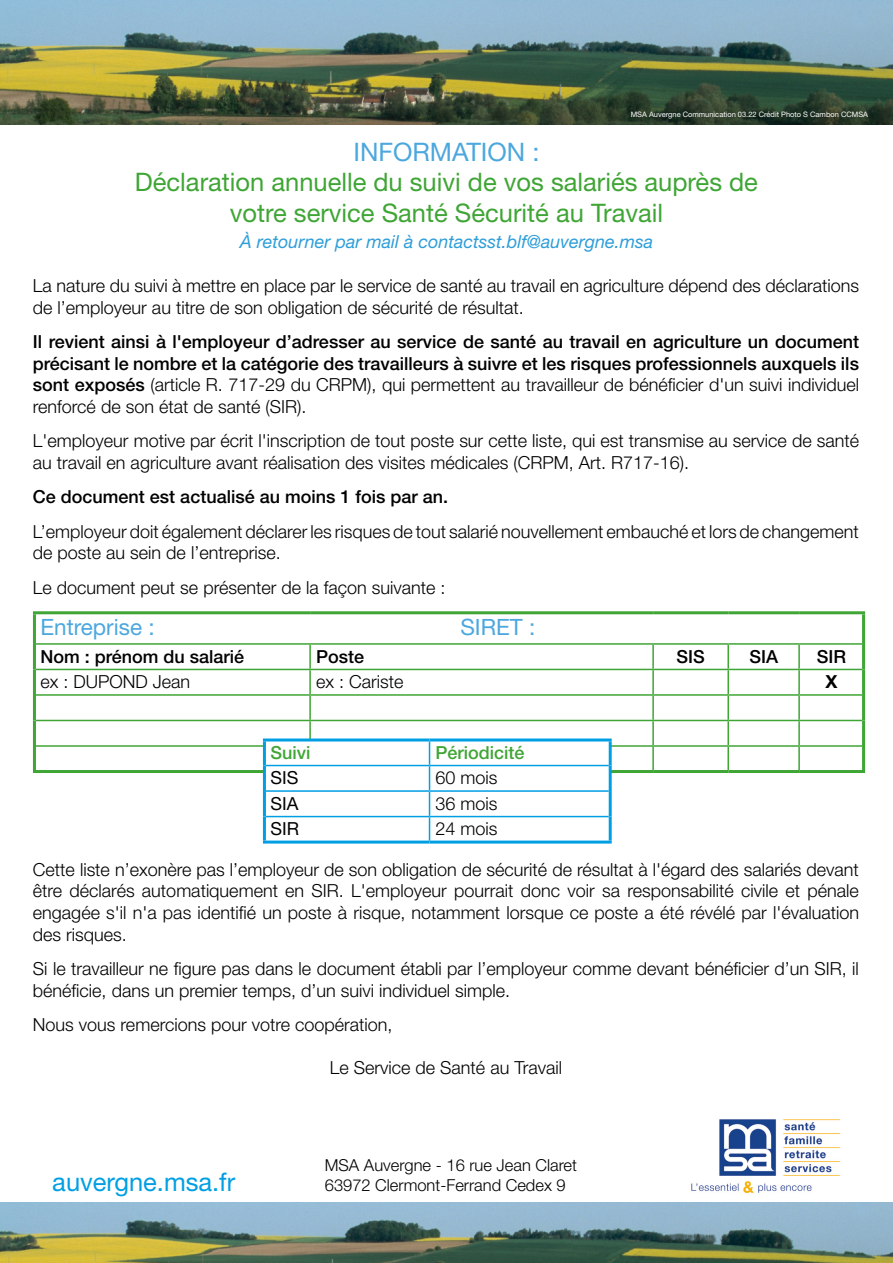
<style>
.page{position:relative;width:893px;height:1263px;background:#fff}
.page>*{position:absolute;margin:0;border:0;box-sizing:border-box;transform-origin:0 0}
.t1{font:25.5px/30.6px "Helvetica Neue LT Std";color:#3fa535;text-align:center}
.t2{font:25.5px "Helvetica Neue LT Std";color:#009fe3}
.t3{font:25.5px "Helvetica Neue LT Std";color:#4ca7de}
.t4{font:22.5px "Helvetica Neue LT Std";color:#4ca7de}
.t5{font:300 18px/21.6px "Helvetica Neue LT Std";color:#000}
.t6{font:500 18px/21.6px "Helvetica Neue LT Std";color:#000;text-align:justify}
.t7{font:italic 18px "Helvetica Neue LT Std";color:#2e9ed9}
.t8{font:500 18px "Helvetica Neue LT Std";color:#3fa535}
.t9{font:18px "Helvetica Neue LT Std";color:#000}
.t10{font:700 18px "Helvetica Neue LT Std";color:#000}
.t11{font:300 16.5px/19.8px "Helvetica Neue LT Std";color:#000}
.t12{font:7.5px "Helvetica Neue LT Std";color:#fff}
.s1{font-weight:300}
</style>
<div class="page">
<hr style="left:36px;top:643px;width:274px;height:2px;background:#3fa535">
<hr style="left:310px;top:643px;width:343px;height:2px;background:#3fa535">
<hr style="left:309px;top:645px;width:2px;height:24px;background:#3fa535">
<hr style="left:653px;top:643px;width:75px;height:2px;background:#3fa535">
<hr style="left:652px;top:645px;width:2px;height:24px;background:#3fa535">
<hr style="left:728px;top:643px;width:71px;height:2px;background:#3fa535">
<hr style="left:727px;top:645px;width:2px;height:24px;background:#3fa535">
<hr style="left:799px;top:643px;width:63px;height:2px;background:#3fa535">
<hr style="left:798px;top:645px;width:2px;height:24px;background:#3fa535">
<hr style="left:36px;top:669px;width:274px;height:1px;background:#3fa535">
<hr style="left:310px;top:669px;width:343px;height:1px;background:#3fa535">
<hr style="left:309px;top:670px;width:2px;height:24px;background:#3fa535">
<hr style="left:653px;top:669px;width:75px;height:1px;background:#3fa535">
<hr style="left:652px;top:670px;width:2px;height:24px;background:#3fa535">
<hr style="left:728px;top:669px;width:71px;height:1px;background:#3fa535">
<hr style="left:727px;top:670px;width:2px;height:24px;background:#3fa535">
<hr style="left:799px;top:669px;width:63px;height:1px;background:#3fa535">
<hr style="left:798px;top:670px;width:2px;height:24px;background:#3fa535">
<hr style="left:36px;top:694px;width:274px;height:2px;background:#3fa535">
<hr style="left:310px;top:694px;width:343px;height:2px;background:#3fa535">
<hr style="left:309px;top:696px;width:2px;height:24px;background:#3fa535">
<hr style="left:653px;top:694px;width:75px;height:2px;background:#3fa535">
<hr style="left:652px;top:696px;width:2px;height:24px;background:#3fa535">
<hr style="left:728px;top:694px;width:71px;height:2px;background:#3fa535">
<hr style="left:727px;top:696px;width:2px;height:24px;background:#3fa535">
<hr style="left:799px;top:694px;width:63px;height:2px;background:#3fa535">
<hr style="left:798px;top:696px;width:2px;height:24px;background:#3fa535">
<hr style="left:36px;top:720px;width:274px;height:1px;background:#3fa535">
<hr style="left:310px;top:720px;width:343px;height:1px;background:#3fa535">
<hr style="left:309px;top:721px;width:2px;height:24px;background:#3fa535">
<hr style="left:653px;top:720px;width:75px;height:1px;background:#3fa535">
<hr style="left:652px;top:721px;width:2px;height:24px;background:#3fa535">
<hr style="left:728px;top:720px;width:71px;height:1px;background:#3fa535">
<hr style="left:727px;top:721px;width:2px;height:24px;background:#3fa535">
<hr style="left:799px;top:720px;width:63px;height:1px;background:#3fa535">
<hr style="left:798px;top:721px;width:2px;height:24px;background:#3fa535">
<hr style="left:36px;top:745px;width:274px;height:2px;background:#3fa535">
<hr style="left:310px;top:745px;width:343px;height:2px;background:#3fa535">
<hr style="left:653px;top:745px;width:75px;height:2px;background:#3fa535">
<hr style="left:652px;top:747px;width:2px;height:23px;background:#3fa535">
<hr style="left:728px;top:745px;width:71px;height:2px;background:#3fa535">
<hr style="left:727px;top:747px;width:2px;height:23px;background:#3fa535">
<hr style="left:799px;top:745px;width:63px;height:2px;background:#3fa535">
<hr style="left:798px;top:747px;width:2px;height:23px;background:#3fa535">
<hr style="left:33px;top:611px;width:277px;height:3px;background:#3fa535">
<hr style="left:33px;top:614px;width:3px;height:30px;background:#3fa535">
<hr style="left:310px;top:611px;width:343px;height:3px;background:#3fa535">
<hr style="left:653px;top:611px;width:75px;height:3px;background:#3fa535">
<hr style="left:728px;top:611px;width:71px;height:3px;background:#3fa535">
<hr style="left:799px;top:611px;width:66px;height:3px;background:#3fa535">
<hr style="left:862px;top:614px;width:3px;height:30px;background:#3fa535">
<hr style="left:33px;top:644px;width:3px;height:25px;background:#3fa535">
<hr style="left:862px;top:644px;width:3px;height:25px;background:#3fa535">
<hr style="left:33px;top:669px;width:3px;height:26px;background:#3fa535">
<hr style="left:862px;top:669px;width:3px;height:26px;background:#3fa535">
<hr style="left:33px;top:695px;width:3px;height:25px;background:#3fa535">
<hr style="left:862px;top:695px;width:3px;height:25px;background:#3fa535">
<hr style="left:33px;top:720px;width:3px;height:26px;background:#3fa535">
<hr style="left:862px;top:720px;width:3px;height:26px;background:#3fa535">
<hr style="left:33px;top:746px;width:3px;height:24px;background:#3fa535">
<hr style="left:862px;top:746px;width:3px;height:24px;background:#3fa535">
<hr style="left:33px;top:770px;width:277px;height:3px;background:#3fa535">
<hr style="left:310px;top:770px;width:343px;height:3px;background:#3fa535">
<hr style="left:653px;top:770px;width:75px;height:3px;background:#3fa535">
<hr style="left:728px;top:770px;width:71px;height:3px;background:#3fa535">
<hr style="left:799px;top:770px;width:66px;height:3px;background:#3fa535">
<svg style="left:266px;top:741px;width:343px;height:99px"></svg>
<hr style="left:263px;top:738px;width:166px;height:3px;background:#009fe3">
<hr style="left:263px;top:741px;width:3px;height:24px;background:#009fe3">
<hr style="left:429px;top:738px;width:183px;height:3px;background:#009fe3">
<hr style="left:609px;top:741px;width:3px;height:24px;background:#009fe3">
<hr style="left:263px;top:765px;width:3px;height:26px;background:#009fe3">
<hr style="left:609px;top:765px;width:3px;height:26px;background:#009fe3">
<hr style="left:263px;top:791px;width:3px;height:25px;background:#009fe3">
<hr style="left:609px;top:791px;width:3px;height:25px;background:#009fe3">
<hr style="left:263px;top:816px;width:3px;height:24px;background:#009fe3">
<hr style="left:609px;top:816px;width:3px;height:24px;background:#009fe3">
<hr style="left:263px;top:840px;width:166px;height:3px;background:#009fe3">
<hr style="left:429px;top:840px;width:183px;height:3px;background:#009fe3">
<img style="left:0;top:0;width:893px;height:124px">
<img style="left:664px;top:1119px;width:204px;height:84px">
<img style="left:0;top:1203px;width:893px;height:59px">
<p class="t12" style="left:631px;top:109px;width:239px">MSA Auvergne Communication 03.22 Crédit Photo S Cambon CCMSA</p>
<h1 class="t3" style="left:353px;top:136px;width:188px">INFORMATION :</h1>
<h1 class="t1" style="left:135px;top:167px;width:624px">Déclaration annuelle du suivi de vos salariés auprès de votre service Santé Sécurité au Travail</h1>
<p class="t7" style="left:240px;top:230px;width:415px">À retourner par mail à contactsst.blf@auvergne.msa</p>
<p class="t5" style="left:33px;top:274px;width:828px">La nature du suivi à mettre en place par le service de santé au travail en agriculture dépend des déclarations de l’employeur au titre de son obligation de sécurité de résultat.</p>
<p class="t6" style="left:33px;top:331px;width:828px">Il revient ainsi à l'employeur d’adresser au service de santé au travail en agriculture un document précisant le nombre et la catégorie des travailleurs à suivre et les risques professionnels auxquels ils sont exposés <span class="s1">(article R. 717-29 du CRPM), qui permettent au travailleur de bénéficier d'un suivi individuel renforcé de son état de santé (SIR).</span></p>
<p class="t5" style="left:33px;top:430px;width:828px">L'employeur motive par écrit l'inscription de tout poste sur cette liste, qui est transmise au service de santé au travail en agriculture avant réalisation des visites médicales (CRPM, Art. R717-16).</p>
<p class="t6" style="left:33px;top:486px;width:417px">Ce document est actualisé au moins 1 fois par an.</p>
<p class="t5" style="left:33px;top:520px;width:827px">L’employeur doit également déclarer les risques de tout salarié nouvellement embauché et lors de changement de poste au sein de l’entreprise.</p>
<p class="t5" style="left:33px;top:576px;width:414px">Le document peut se présenter de la façon suivante :</p>
<p class="t4" style="left:40px;top:613px;width:116px">Entreprise :</p>
<p class="t4" style="left:460px;top:613px;width:76px">SIRET :</p>
<p class="t6" style="left:40px;top:645px;width:205px">Nom : prénom du salarié</p>
<p class="t6" style="left:316px;top:645px;width:50px">Poste</p>
<p class="t6" style="left:676px;top:645px;width:30px">SIS</p>
<p class="t6" style="left:749px;top:645px;width:30px">SIA</p>
<p class="t6" style="left:817px;top:645px;width:31px">SIR</p>
<p class="t5" style="left:40px;top:671px;width:151px">ex : DUPOND Jean</p>
<p class="t5" style="left:316px;top:671px;width:89px">ex : Cariste</p>
<p class="t10" style="left:825px;top:671px;width:14px">X</p>
<p class="t8" style="left:270px;top:742px;width:42px">Suivi</p>
<p class="t8" style="left:435px;top:742px;width:91px">Périodicité</p>
<p class="t9" style="left:270px;top:767px;width:29px">SIS</p>
<p class="t5" style="left:435px;top:767px;width:64px">60 mois</p>
<p class="t9" style="left:270px;top:793px;width:29px">SIA</p>
<p class="t5" style="left:435px;top:792px;width:64px">36 mois</p>
<p class="t9" style="left:270px;top:818px;width:30px">SIR</p>
<p class="t5" style="left:435px;top:818px;width:64px">24 mois</p>
<p class="t5" style="left:33px;top:858px;width:828px;text-align:justify">Cette liste n’exonère pas l’employeur de son obligation de sécurité de résultat à l'égard des salariés devant être déclarés automatiquement en SIR. L'employeur pourrait donc voir sa responsabilité civile et pénale engagée s'il n'a pas identifié un poste à risque, notamment lorsque ce poste a été révélé par l'évaluation des risques.</p>
<p class="t5" style="left:33px;top:957px;width:827px">Si le travailleur ne figure pas dans le document établi par l’employeur comme devant bénéficier d’un SIR, il bénéficie, dans un premier temps, d’un suivi individuel simple.</p>
<p class="t5" style="left:33px;top:1013px;width:361px">Nous vous remercions pour votre coopération,</p>
<p class="t5" style="left:330px;top:1056px;width:234px">Le Service de Santé au Travail</p>
<h1 class="t2" style="left:52px;top:1167px;width:185px">auvergne.msa.fr</h1>
<p class="t11" style="left:325px;top:1155px;width:254px">MSA Auvergne - 16 rue Jean Claret<br>63972 Clermont-Ferrand Cedex 9</p>
</div>
